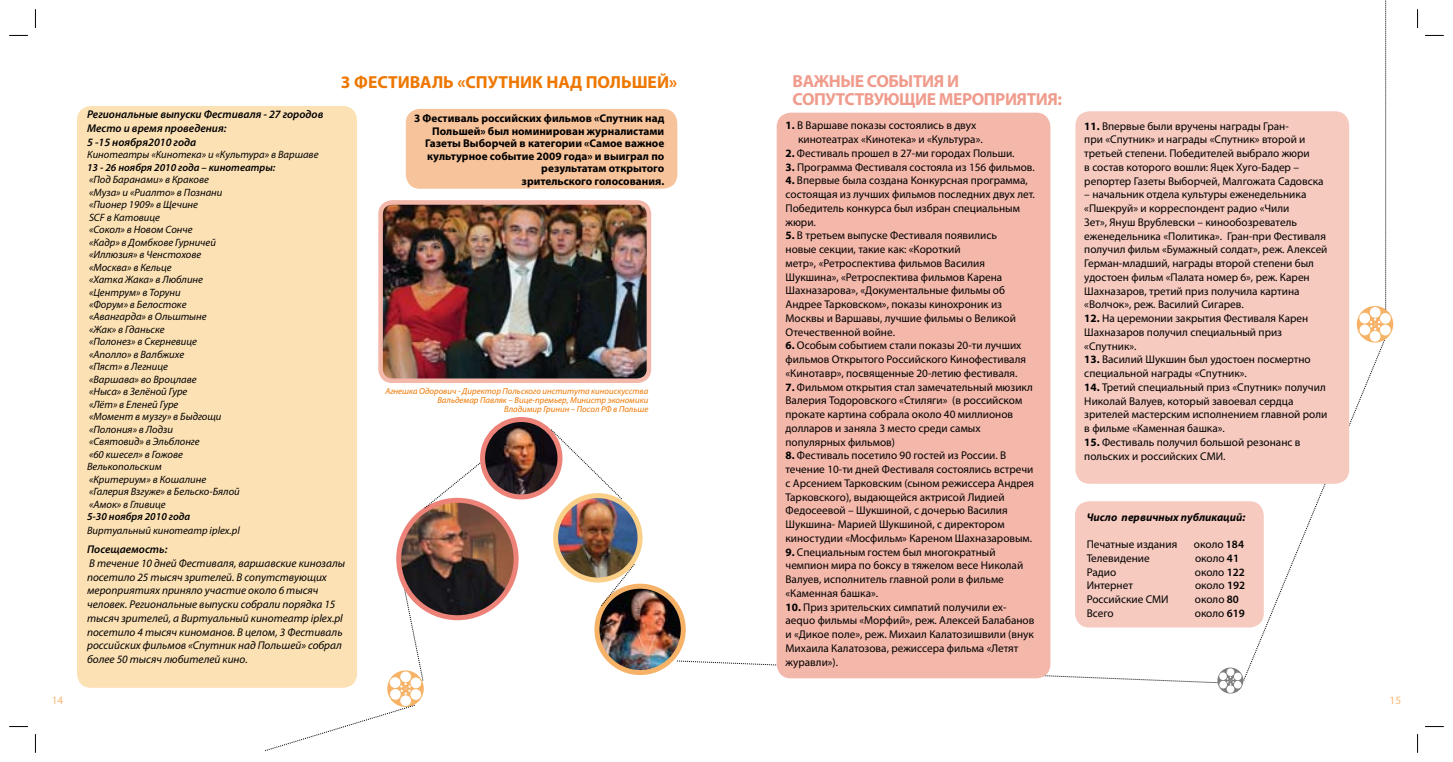
<style>
.page{position:relative;width:1453px;height:762px;background:#fff}
.page>*{position:absolute;margin:0;border:0;box-sizing:border-box;transform-origin:0 0}
.t1{font:700 17.5px/17.5px "Myriad Pro";letter-spacing:-.025em;color:#f09c8d}
.t2{font:700 17.5px "Myriad Pro";color:#e70}
.t3{font:11.25px/13.8px "Myriad Pro";color:#000}
.t4{font:italic 11.25px/13.8px "Myriad Pro";color:#000}
.t5{font:700 11.25px/12.5px "Myriad Pro";color:#000;text-align:right}
.t6{font:italic 600 11.25px/13.8px "Myriad Pro";color:#000}
.t7{font:italic 700 11.25px "Myriad Pro";color:#000}
.t8{font:11.25px "Myriad Pro";color:#f6b772}
.t9{font:italic 10.62px/12.5px "Myriad Pro";color:#000}
.t10{font:italic 600 10.62px "Myriad Pro";color:#000}
.t11{font:italic 8.75px/8.8px "Myriad Pro";color:#e70;text-align:right}
.s1{font-weight:700}
.s2{font-weight:600}
</style>
<div class="page">
<svg style="left:265px;top:572px;width:159px;height:179px"></svg>
<div style="left:406px;top:109px;width:271px;height:80px;background:#f7c39b;border-radius:14px"></div>
<div style="left:77px;top:106px;width:280px;height:582px;background:#fce1b5;border-radius:14px"></div>
<img style="left:557px;top:499px;width:83px;height:81px">
<div style="left:553px;top:493px;width:89px;height:89px;border:5px solid #facf87;border-radius:50%"></div>
<img style="left:484px;top:419px;width:67px;height:78px">
<div style="left:480px;top:417px;width:82px;height:82px;border:5px solid #ed8279;border-radius:50%"></div>
<img style="left:597px;top:586px;width:86px;height:86px;border-radius:43px">
<div style="left:594px;top:584px;width:92px;height:91px;border:5px solid #f6b266;border-radius:50%"></div>
<img style="left:401px;top:502px;width:115px;height:116px">
<div style="left:396px;top:498px;width:123px;height:122px;border:5px solid #ed8279;border-radius:50%"></div>
<svg style="left:424px;top:462px;width:56px;height:46px"></svg>
<svg style="left:551px;top:429px;width:71px;height:70px"></svg>
<svg style="left:601px;top:564px;width:34px;height:42px"></svg>
<img style="left:384px;top:206px;width:261px;height:171px">
<div style="left:378px;top:200px;width:273px;height:183px;border:5px solid #f4b8ab;border-radius:12px"></div>
<svg style="left:1243px;top:339px;width:142px;height:342px"></svg>
<div style="left:1075px;top:501px;width:189px;height:126px;background:#f6cabf;border-radius:14px"></div>
<div style="left:777px;top:113px;width:273px;height:565px;background:#f4b8ab;border-radius:14px"></div>
<div style="left:1075px;top:111px;width:274px;height:373px;background:#f6cabf;border-radius:14px"></div>
<svg style="left:676px;top:661px;width:567px;height:32px"></svg>
<svg style="left:1357px;top:0;width:36px;height:342px"></svg>
<svg style="left:9px;top:35px;width:19px;height:1px"></svg>
<svg style="left:1425px;top:35px;width:19px;height:1px"></svg>
<svg style="left:9px;top:726px;width:19px;height:1px"></svg>
<svg style="left:1425px;top:726px;width:19px;height:1px"></svg>
<svg style="left:35px;top:9px;width:1px;height:19px"></svg>
<svg style="left:35px;top:734px;width:1px;height:19px"></svg>
<svg style="left:1417px;top:9px;width:1px;height:19px"></svg>
<svg style="left:1417px;top:734px;width:1px;height:19px"></svg>
<h1 class="t2" style="left:341px;top:70px;width:338px">3 ФЕСТИВАЛЬ «СПУТНИК НАД ПОЛЬШЕЙ»</h1>
<p class="t6" style="left:87px;top:107px;width:238px">Региональные выпуски Фестиваля - 27 городов<br>Место и время проведения:<br>5 -15 ноября2010 года</p>
<p class="t9" style="left:87px;top:148px;width:233px">Кинотеатры «Кинотека» и «Культура» в Варшаве</p>
<p class="t10" style="left:87px;top:160px;width:190px">13 - 26 ноября 2010 года – кинотеатры:</p>
<p class="t9" style="left:87px;top:173px;width:154px">«Под Баранами» в Кракове «Муза» и «Риалто» в Познани «Пионер 1909» в Щечине<br>SCF в Катовицe<br>«Сокол» в Новом Сонче<br>«Кадр» в Домбкове Гурничей «Иллюзия» в Ченстохове «Москва» в Кельцe<br>«Хатка Жака» в Люблине «Центрум» в Торуни<br>«Форум» в Белостоке «Авангарда» в Ольштыне<br>«Жак» в Гданьске<br>«Полонез» в Скерневице «Аполло» в Валбжихе<br>«Пяст» в Легнице<br>«Варшава» во Вроцлаве<br>«Ныса» в Зелёной Гуре<br>«Лёт» в Еленей Гуре<br>«Момент в музгу» в Быдгощи «Полония» в Лодзи<br>«Святовид» в Эльблонге<br>«60 кшесел» в Гожове<br>Велькопольским<br>«Критериум» в Кошалине «Галерия Взгуже» в Бельско-Бялой «Амок» в Гливицe</p>
<p class="t10" style="left:87px;top:510px;width:105px">5-30 ноября 2010 года</p>
<p class="t9" style="left:87px;top:524px;width:154px">Виртуальный кинотеатр iplex.pl</p>
<p class="t6" style="left:87px;top:542px;width:82px">Посещаемость:</p>
<p class="t4" style="left:87px;top:556px;width:259px">В течение 10 дней Фестиваля, варшавские кинозалы посетило 25 тысяч зрителей. В сопутствующих мероприятиях приняло участие около 6 тысяч человек. Региональные выпуски собрали порядка 15 тысяч зрителей, а Виртуальный кинотеатр iplex.pl посетило 4 тысяч киноманов. В целом, 3 Фестиваль российских фильмов «Спутник над Польшей» собрал более 50 тысяч любителей кино.</p>
<p class="t5" style="left:414px;top:112px;width:252px">3 Фестиваль российских фильмов «Спутник над Польшей» был номинирован журналистами Газеты Выборчей в категории «Самое важное культурное событие 2009 года» и выиграл по результатам открытого<br>зрительского голосования.</p>
<p class="t11" style="left:385px;top:387px;width:264px">Агнешка Одорович - Директор Польского института киноискусства<br>Вальдемар Павляк – Вице-премьер, Министр экономики<br>Владимир Гринин – Посол РФ в Польше</p>
<h1 class="t1" style="left:792px;top:72px;width:271px">ВАЖНЫЕ СОБЫТИЯ И<br>СОПУТСТВУЮЩИЕ МЕРОПРИЯТИЯ:</h1>
<p class="t3" style="left:798px;top:118px;width:186px;text-indent:-12px"><span class="s1">1.</span> В Варшаве показы состоялись в двух кинотеатрах «Кинотека» и «Культура».</p>
<p class="t3" style="left:785px;top:146px;width:231px"><span class="s1">2.</span> Фестиваль прошел в 27-ми городах Польши.</p>
<p class="t3" style="left:785px;top:160px;width:251px"><span class="s1">3.</span> Программа Фестиваля состояла из 156 фильмов.</p>
<p class="t3" style="left:785px;top:173px;width:251px"><span class="s1">4.</span> Впервые была создана Конкурсная программа, состоящая из лучших фильмов последних двух лет.<br>Победитель конкурса был избран специальным жюри.</p>
<p class="t3" style="left:785px;top:228px;width:232px"><span class="s1">5.</span> В третьем выпуске Фестиваля появились новые секции, такие как: «Короткий<br>метр», «Ретроспектива фильмов Василия Шукшина», «Ретроспектива фильмов Карена Шахназарова», «Документальные фильмы об Андрее Тарковском», показы кинохроник из Москвы и Варшавы, лучшие фильмы о Великой Отечественной войне.</p>
<p class="t3" style="left:785px;top:338px;width:242px"><span class="s1">6.</span> Особым событием стали показы 20-ти лучших фильмов Открытого Российского Кинофестиваля «Кинотавр», посвященные 20-летию фестиваля.</p>
<p class="t3" style="left:785px;top:380px;width:249px"><span class="s1">7.</span> Фильмом открытия стал замечательный мюзикл Валерия Тодоровского «Стиляги» (в российском прокате картина собрала около 40 миллионов долларов и заняла 3 место среди самых популярных фильмов)</p>
<p class="t3" style="left:785px;top:448px;width:250px"><span class="s1">8.</span> Фестиваль посетило 90 гостей из России. В течение 10-ти дней Фестиваля состоялись встречи с Арсением Тарковским (сыном режиссера Андрея Тарковского), выдающейся актрисой Лидией Федосеевой – Шукшиной, с дочерью Василия Шукшина- Марией Шукшиной, с директором киностудии «Мосфильм» Кареном Шахназаровым.</p>
<p class="t3" style="left:785px;top:545px;width:239px"><span class="s1">9.</span> Специальным гостем был многократный чемпион мира по боксу в тяжелом весе Николай Валуев, исполнитель главной роли в фильме «Каменная башка».</p>
<p class="t3" style="left:785px;top:600px;width:250px"><span class="s1">10.</span> Приз зрительских симпатий получили ex&shy;aequo фильмы «Морфий», реж. Алексей Балабанов и «Дикое поле», реж. Михаил Калатозишвили (внук Михаила Калатозова, режиссера фильма «Летят журавли»).</p>
<p class="t3" style="left:1084px;top:119px;width:241px"><span class="s1">11.</span> Впервые были вручены награды Гран-<br>при «Спутник» и награды «Спутник» второй и третьей степени. Победителей выбрало жюри<br>в состав которого вошли: Яцек Хуго-Бадер – репортер Газеты Выборчей, Малгожата Садовска</p>
<p class="t3" style="left:1084px;top:187px;width:245px">– начальник отдела культуры еженедельника «Пшекруй» и корреспондент радио «Чили<br>Зет», Януш Врублевски – кинообозреватель еженедельника «Политика». Гран-при Фестиваля получил фильм «Бумажный солдат», реж. Алексей Герман-младший, награды второй степени был удостоен фильм «Палата номер 6», реж. Карен Шахназаров, третий приз получила картина «Волчок», реж. Василий Сигарев.</p>
<p class="t3" style="left:1084px;top:311px;width:225px"><span class="s1">12.</span> На церемонии закрытия Фестиваля Карен<br>Шахназаров получил специальный приз «Спутник».</p>
<p class="t3" style="left:1084px;top:352px;width:228px"><span class="s1">13.</span> Василий Шукшин был удостоен посмертно специальной награды «Спутник».</p>
<p class="t3" style="left:1084px;top:380px;width:245px"><span class="s1">14.</span> Третий специальный приз «Спутник» получил Николай Валуев, который завоевал сердца зрителей мастерским исполнением главной роли в фильме «Каменная башка».</p>
<p class="t3" style="left:1084px;top:435px;width:218px"><span class="s1">15.</span> Фестиваль получил большой резонанс в польских и российских СМИ.</p>
<p class="t7" style="left:1087px;top:509px;width:160px">Число первичных публикаций:</p>
<p class="t3" style="left:1087px;top:537px;width:92px">Печатные издания</p>
<p class="t3" style="left:1194px;top:537px;width:52px">около <span class="s2">184</span></p>
<p class="t3" style="left:1087px;top:551px;width:65px">Телевидение</p>
<p class="t3" style="left:1195px;top:551px;width:45px">около <span class="s2">41</span></p>
<p class="t3" style="left:1087px;top:565px;width:31px">Радио</p>
<p class="t3" style="left:1195px;top:565px;width:52px">около <span class="s2">122</span></p>
<p class="t3" style="left:1087px;top:578px;width:48px">Интернет</p>
<p class="t3" style="left:1195px;top:578px;width:52px">около <span class="s2">192</span></p>
<p class="t3" style="left:1087px;top:592px;width:83px">Российские СМИ</p>
<p class="t3" style="left:1195px;top:592px;width:46px">около <span class="s2">80</span></p>
<p class="t3" style="left:1087px;top:606px;width:29px">Всего</p>
<p class="t3" style="left:1195px;top:606px;width:52px">около <span class="s2">619</span></p>
<p class="t8" style="left:52px;top:693px;width:13px">14</p>
<p class="t8" style="left:1389px;top:693px;width:13px">15</p>
</div>
